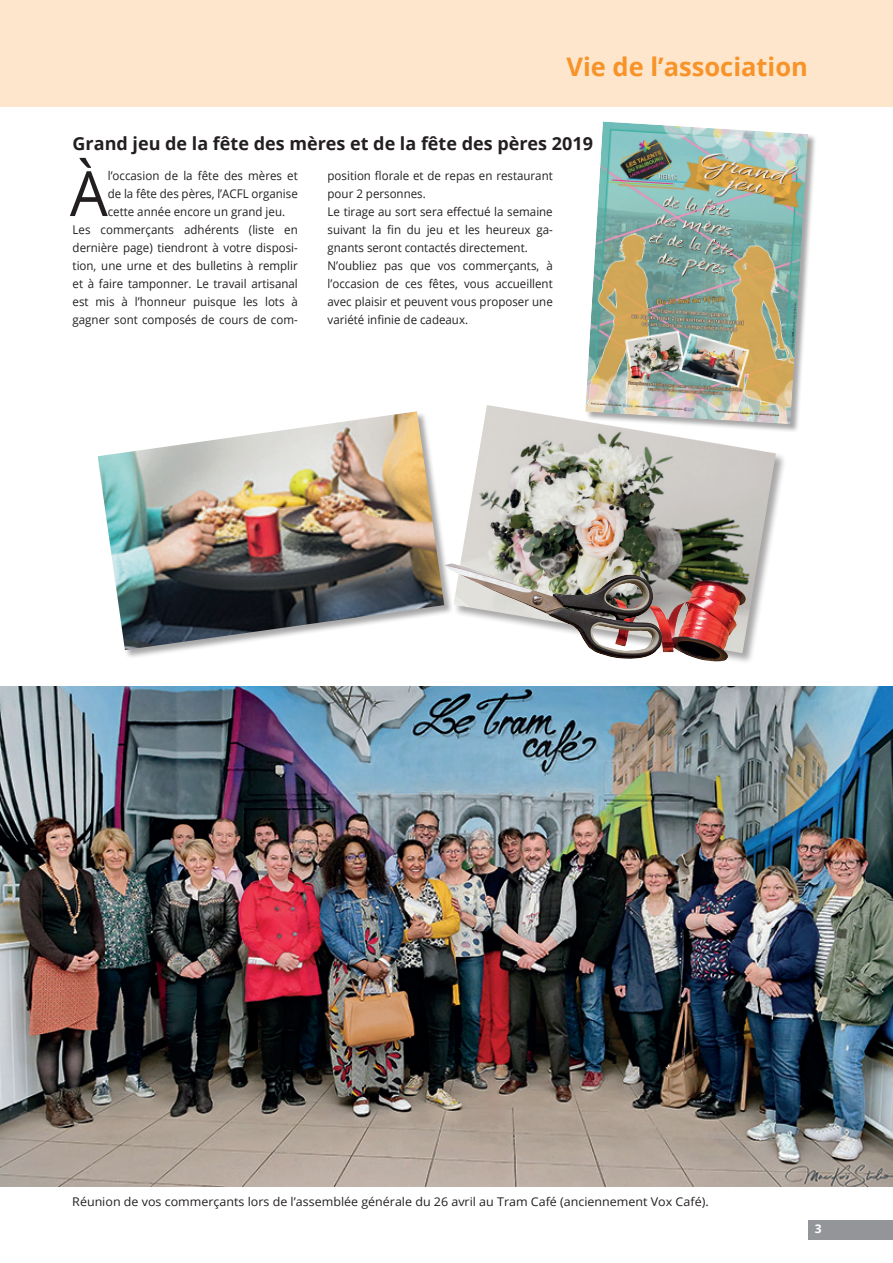
<style>
.page{position:relative;width:893px;height:1263px;background:#fff}
.page>*{position:absolute;margin:0;border:0;box-sizing:border-box;transform-origin:0 0}
.t1{font:62.4px "Open Sans";color:#231f20;scale:.96 1}
.t2{font:700 25.5px "Open Sans";color:#f79328}
.t3{font:700 18px "Open Sans";color:#231f20}
.t4{font:12px/18px "Open Sans";color:#231f20;scale:.96 1}
.t5{font:12px "Open Sans";color:#231f20;scale:1.04 1}
.t6{font:700 12px "Open Sans";color:#fff}
</style>
<div class="page">
<div style="left:808px;top:1220px;width:85px;height:19px;background:#939598"></div>
<div style="left:0;top:0;width:893px;height:106px;background:#fee6cc"></div>
<img style="left:0;top:686px;width:893px;height:500px">
<div style="left:585px;top:122px;width:232px;height:311px;background:#231f20;opacity:.4"></div>
<img style="left:585px;top:122px;width:223px;height:302px">
<img style="left:98px;top:411px;width:346px;height:239px">
<div style="left:453px;top:405px;width:334px;height:260px;background:#231f20;opacity:.4"></div>
<img style="left:453px;top:405px;width:323px;height:248px">
<img style="left:613px;top:580px;width:137px;height:82px">
<img style="left:444px;top:563px;width:218px;height:97px">
<h2 class="t2" style="left:566px;top:49px;width:243px">Vie de l’association</h2>
<h3 class="t3" style="left:73px;top:131px;width:522px">Grand jeu de la fête des mères et de la fête des pères 2019</h3>
<h1 class="t1" style="left:70px;top:151px;width:41px">À</h1>
<p class="t4" style="left:108px;top:166px;width:199px">l’occasion de la fête des mères et</p>
<p class="t4" style="left:108px;top:184px;width:199px">de la fête des pères, l’ACFL organise</p>
<p class="t4" style="left:108px;top:202px;width:186px">cette année encore un grand jeu.</p>
<p class="t4" style="left:73px;top:220px;width:236px">Les commerçants adhérents (liste en</p>
<p class="t4" style="left:73px;top:238px;width:236px">dernière page) tiendront à votre disposi-</p>
<p class="t4" style="left:73px;top:256px;width:236px">tion, une urne et des bulletins à remplir</p>
<p class="t4" style="left:73px;top:274px;width:236px">et à faire tamponner. Le travail artisanal</p>
<p class="t4" style="left:73px;top:292px;width:236px">est mis à l’honneur puisque les lots à</p>
<p class="t4" style="left:73px;top:310px;width:236px">gagner sont composés de cours de com-</p>
<p class="t4" style="left:328px;top:166px;width:236px">position florale et de repas en restaurant pour 2 personnes.<br>Le tirage au sort sera effectué la semaine suivant la fin du jeu et les heureux ga&shy;gnants seront contactés directement.<br>N’oubliez pas que vos commerçants, à l’occasion de ces fêtes, vous accueillent avec plaisir et peuvent vous proposer une variété infinie de cadeaux.</p>
<p class="t5" style="left:72px;top:1193px;width:613px">Réunion de vos commerçants lors de l’assemblée générale du 26 avril au Tram Café (anciennement Vox Café).</p>
<p class="t6" style="left:815px;top:1220px;width:8px">3</p>
</div>
